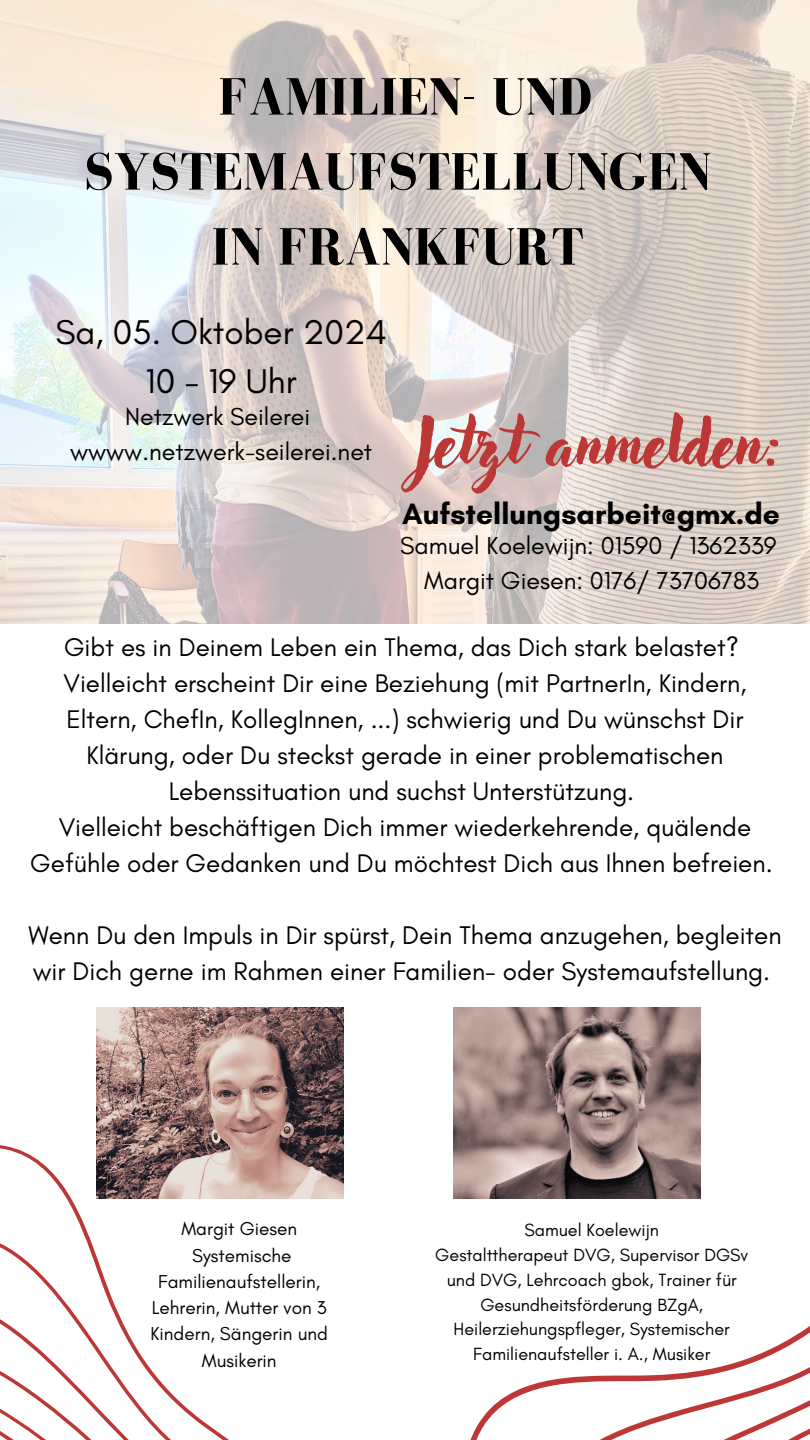
<style>
.page{position:relative;width:810px;height:1440px;background:#fff}
.page>*{position:absolute;margin:0;border:0;box-sizing:border-box;transform-origin:0 0}
.t1{font:66.1px "Adlery Pro Swash";color:#bc3735}
.t2{font:700 53.9px/75px "Bodoni FLF";color:#000;text-align:center}
.t3{font:35px/48.8px "Glacial Indifference";color:#000;text-align:center}
.t4{font:700 30px "Glacial Indifference";color:#000}
.t5{font:26px/36px "Glacial Indifference";color:#000;text-align:center}
.t6{font:25px/34.5px "Glacial Indifference";color:#000;text-align:center}
.t7{font:19px/26.2px "Glacial Indifference";color:#000;text-align:center}
.t8{font:18px/24.8px "Glacial Indifference";color:#000;text-align:center}
</style>
<div class="page">
<svg style="left:0;top:1145px;width:344px;height:76px"></svg>
<svg style="left:0;top:1221px;width:104px;height:55px"></svg>
<svg style="left:0;top:1276px;width:229px;height:164px"></svg>
<svg style="left:471px;top:1392px;width:42px;height:48px"></svg>
<svg style="left:513px;top:1326px;width:297px;height:114px"></svg>
<img style="left:0;top:0;width:810px;height:623px">
<img style="left:97px;top:1007px;width:247px;height:191px">
<img style="left:454px;top:1007px;width:247px;height:191px">
<h1 class="t2" style="left:84px;top:59px;width:629px">FAMILIEN- UND<br>SYSTEMAUFSTELLUNGEN<br>IN FRANKFURT</h1>
<p class="t3" style="left:55px;top:308px;width:333px">Sa, 05. Oktober 2024<br>10 - 19 Uhr</p>
<p class="t6" style="left:70px;top:399px;width:304px">Netzwerk Seilerei wwww.netzwerk-seilerei.net</p>
<p class="t1" style="left:414px;top:412px;width:368px">Jetzt anmelden:</p>
<p class="t4" style="left:402px;top:495px;width:379px">Aufstellungsarbeit@gmx.de</p>
<p class="t6" style="left:400px;top:528px;width:378px">Samuel Koelewijn: 01590 / 1362339<br>Margit Giesen: 0176/ 73706783</p>
<h3 class="t5" style="left:30px;top:629px;width:744px">Gibt es in Deinem Leben ein Thema, das Dich stark belastet?<br>Vielleicht erscheint Dir eine Beziehung (mit PartnerIn, Kindern, Eltern, ChefIn, KollegInnen, ...) schwierig und Du wünschst Dir Klärung, oder Du steckst gerade in einer problematischen Lebenssituation und suchst Unterstützung.<br>Vielleicht beschäftigen Dich immer wiederkehrende, quälende Gefühle oder Gedanken und Du möchtest Dich aus Ihnen befreien.</h3>
<h5 class="t5" style="left:28px;top:917px;width:755px;text-align:left">Wenn Du den Impuls in Dir spürst, Dein Thema anzugehen, begleiten wir Dich gerne im Rahmen einer Familien- oder Systemaufstellung.</h5>
<h5 class="t7" style="left:181px;top:1216px;width:117px">Margit Giesen</h5>
<h5 class="t7" style="left:151px;top:1242px;width:179px">Systemische<br>Familienaufstellerin,<br>Lehrerin, Mutter von 3<br>Kindern, Sängerin und<br>Musikerin</h5>
<h4 class="t8" style="left:524px;top:1218px;width:136px">Samuel Koelewijn</h4>
<h5 class="t8" style="left:435px;top:1243px;width:314px">Gestalttherapeut DVG, Supervisor DGSv und DVG, Lehrcoach gbok, Trainer für Gesundheitsförderung BZgA, Heilerziehungspfleger, Systemischer Familienaufsteller i. A., Musiker</h5>
</div>
